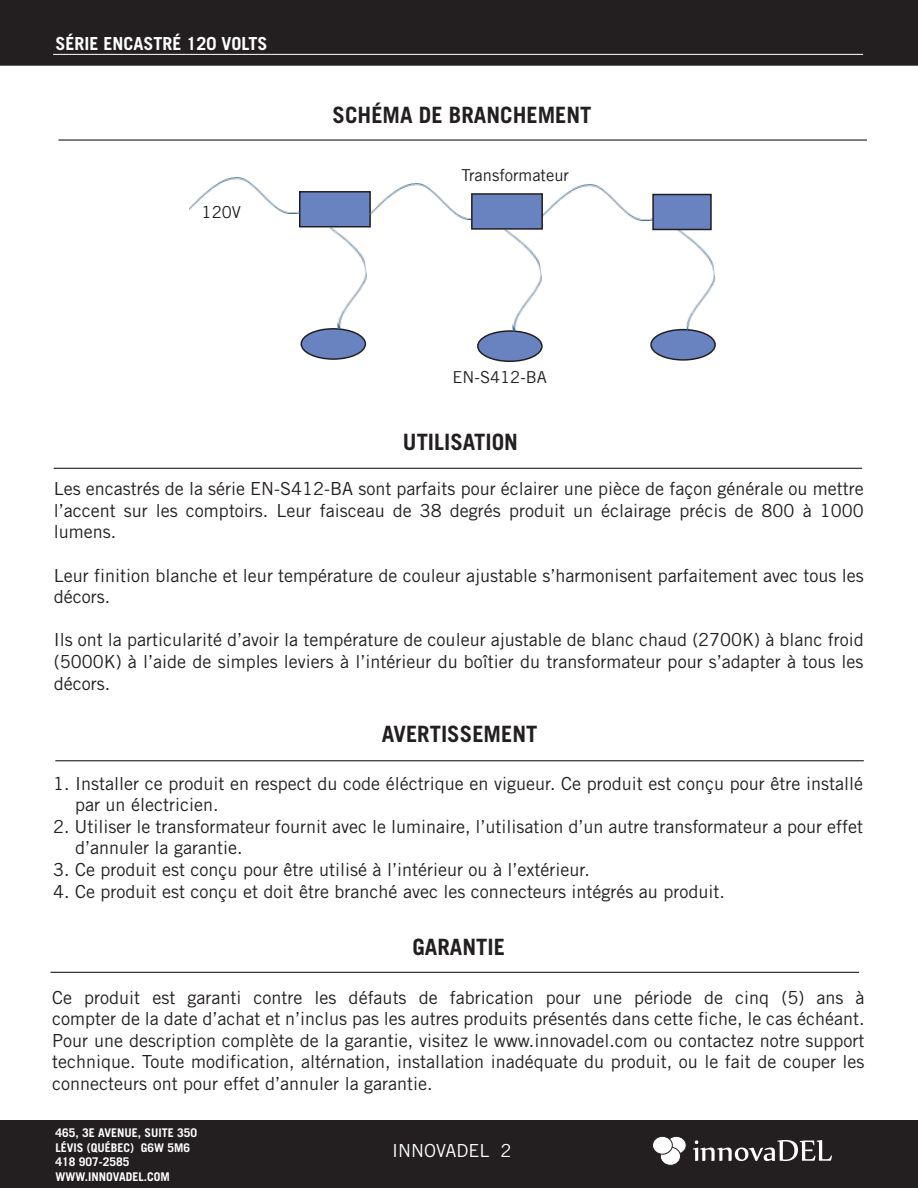
<style>
.page{position:relative;width:918px;height:1188px;background:#fff}
.page>*{position:absolute;margin:0;border:0;box-sizing:border-box;transform-origin:0 0}
.Titre_de_section{font:700 22.5px "Trade Gothic LT Std";color:#231f20}
.texte_3e_page{font:18px/21.6px "Trade Gothic LT Std";color:#231f20}
.série_X{font:700 18px "Trade Gothic LT Std";color:#fff}
.numero_de_page{font:18px "Trade Gothic LT Std";color:#fff}
.t1{font:16.5px "Trade Gothic LT";color:#231f20}
.pied_de_page{font:700 12px "Trade Gothic LT Std";color:#fff}
</style>
<div class="page">
<hr style="left:54px;top:468px;width:808px;height:1px;background:#231f20">
<hr style="left:55px;top:760px;width:809px;height:1px;background:#231f20">
<hr style="left:51px;top:972px;width:808px;height:1px;background:#231f20">
<hr style="left:58px;top:139px;width:809px;height:2px;background:#231f20">
<div style="left:300px;top:192px;width:70px;height:35px;background:#6983c1"></div>
<div style="left:299px;top:191px;width:72px;height:36px;border:2px solid #231f20"></div>
<div style="left:301px;top:329px;width:64px;height:30px;background:#6983c1;border-radius:50%"></div>
<div style="left:301px;top:328px;width:65px;height:32px;border:2px solid #231f20;border-radius:50%"></div>
<img style="left:369px;top:184px;width:102px;height:36px">
<img style="left:324px;top:223px;width:47px;height:106px">
<div style="left:478px;top:331px;width:64px;height:30px;background:#6983c1;border-radius:50%"></div>
<div style="left:477px;top:330px;width:66px;height:32px;border:2px solid #231f20;border-radius:50%"></div>
<img style="left:543px;top:185px;width:109px;height:36px">
<img style="left:500px;top:230px;width:42px;height:101px">
<div style="left:651px;top:330px;width:64px;height:30px;background:#6983c1;border-radius:50%"></div>
<div style="left:650px;top:329px;width:66px;height:32px;border:2px solid #231f20;border-radius:50%"></div>
<img style="left:673px;top:230px;width:43px;height:101px">
<img style="left:190px;top:177px;width:109px;height:36px">
<div style="left:472px;top:194px;width:70px;height:35px;background:#6983c1"></div>
<div style="left:471px;top:193px;width:72px;height:37px;border:2px solid #231f20"></div>
<div style="left:653px;top:195px;width:58px;height:34px;background:#6983c1"></div>
<div style="left:652px;top:194px;width:60px;height:36px;border:2px solid #231f20"></div>
<div style="left:0;top:1120px;width:918px;height:68px;background:#231f20"></div>
<div style="left:0;top:0;width:918px;height:66px;background:#231f20"></div>
<hr style="left:53px;top:54px;width:810px;height:1px;background:#fff">
<svg style="left:666px;top:1136px;width:20px;height:18px"></svg>
<div style="left:666px;top:1136px;width:20px;height:18px;border:1px solid #231f20;border-radius:50%"></div>
<svg style="left:693px;top:1140px;width:139px;height:21px"></svg>
<div style="left:660px;top:1147px;width:21px;height:18px;background:#fff;border-radius:50%"></div>
<div style="left:660px;top:1147px;width:21px;height:18px;border:1px solid #231f20;border-radius:50%"></div>
<div style="left:653px;top:1136px;width:19px;height:18px;background:#fff;border-radius:50%"></div>
<div style="left:652px;top:1136px;width:20px;height:18px;border:1px solid #231f20;border-radius:50%"></div>
<p class="série_X" style="left:56px;top:33px;width:214px">SÉRIE ENCASTRÉ 120 VOLTS</p>
<p class="t1" style="left:202px;top:202px;width:41px">120V</p>
<p class="Titre_de_section" style="left:333px;top:101px;width:260px">SCHÉMA DE BRANCHEMENT</p>
<p class="t1" style="left:462px;top:165px;width:109px">Transformateur</p>
<p class="t1" style="left:453px;top:367px;width:96px">EN-S412-BA</p>
<p class="Titre_de_section" style="left:403px;top:428px;width:117px">UTILISATION</p>
<p class="texte_3e_page" style="left:54px;top:478px;width:812px;text-align:justify">Les encastrés de la série EN-S412-BA sont parfaits pour éclairer une pièce de façon générale ou mettre l’accent sur les comptoirs. Leur faisceau de 38 degrés produit un éclairage précis de 800 à 1000 lumens.</p>
<p class="texte_3e_page" style="left:54px;top:564px;width:812px">Leur finition blanche et leur température de couleur ajustable s’harmonisent parfaitement avec tous les décors.</p>
<p class="texte_3e_page" style="left:54px;top:629px;width:812px;text-align:justify">Ils ont la particularité d’avoir la température de couleur ajustable de blanc chaud (2700K) à blanc froid (5000K) à l’aide de simples leviers à l’intérieur du boîtier du transformateur pour s’adapter à tous les décors.</p>
<p class="Titre_de_section" style="left:382px;top:720px;width:157px">AVERTISSEMENT</p>
<p class="texte_3e_page" style="left:75px;top:772px;width:790px;text-indent:-22px">1. Installer ce produit en respect du code éléctrique en vigueur. Ce produit est conçu pour être installé par un électricien.</p>
<p class="texte_3e_page" style="left:75px;top:815px;width:790px;text-indent:-22px">2. Utiliser le transformateur fournit avec le luminaire, l’utilisation d’un autre transformateur a pour effet d’annuler la garantie.</p>
<p class="texte_3e_page" style="left:53px;top:859px;width:538px">3. Ce produit est conçu pour être utilisé à l’intérieur ou à l’extérieur.</p>
<p class="texte_3e_page" style="left:53px;top:880px;width:673px">4. Ce produit est conçu et doit être branché avec les connecteurs intégrés au produit.</p>
<p class="Titre_de_section" style="left:412px;top:933px;width:94px">GARANTIE</p>
<p class="texte_3e_page" style="left:52px;top:986px;width:814px;text-align:justify">Ce produit est garanti contre les défauts de fabrication pour une période de cinq (5) ans à compter de la date d’achat et n’inclus pas les autres produits présentés dans cette fiche, le cas échéant.<br>Pour une description complète de la garantie, visitez le www.innovadel.com ou contactez notre support technique. Toute modification, altérnation, installation inadéquate du produit, ou le fait de couper les connecteurs ont pour effet d’annuler la garantie.</p>
<p class="pied_de_page" style="left:56px;top:1126px;width:143px">465, 3E AVENUE, SUITE 350</p>
<p class="pied_de_page" style="left:56px;top:1140px;width:136px">LÉVIS (QUÉBEC) G6W 5M6</p>
<p class="pied_de_page" style="left:56px;top:1155px;width:76px">418 907-2585</p>
<p class="pied_de_page" style="left:56px;top:1169px;width:116px">WWW.INNOVADEL.COM</p>
<p class="numero_de_page" style="left:392px;top:1139px;width:121px">INNOVADEL 2</p>
</div>
